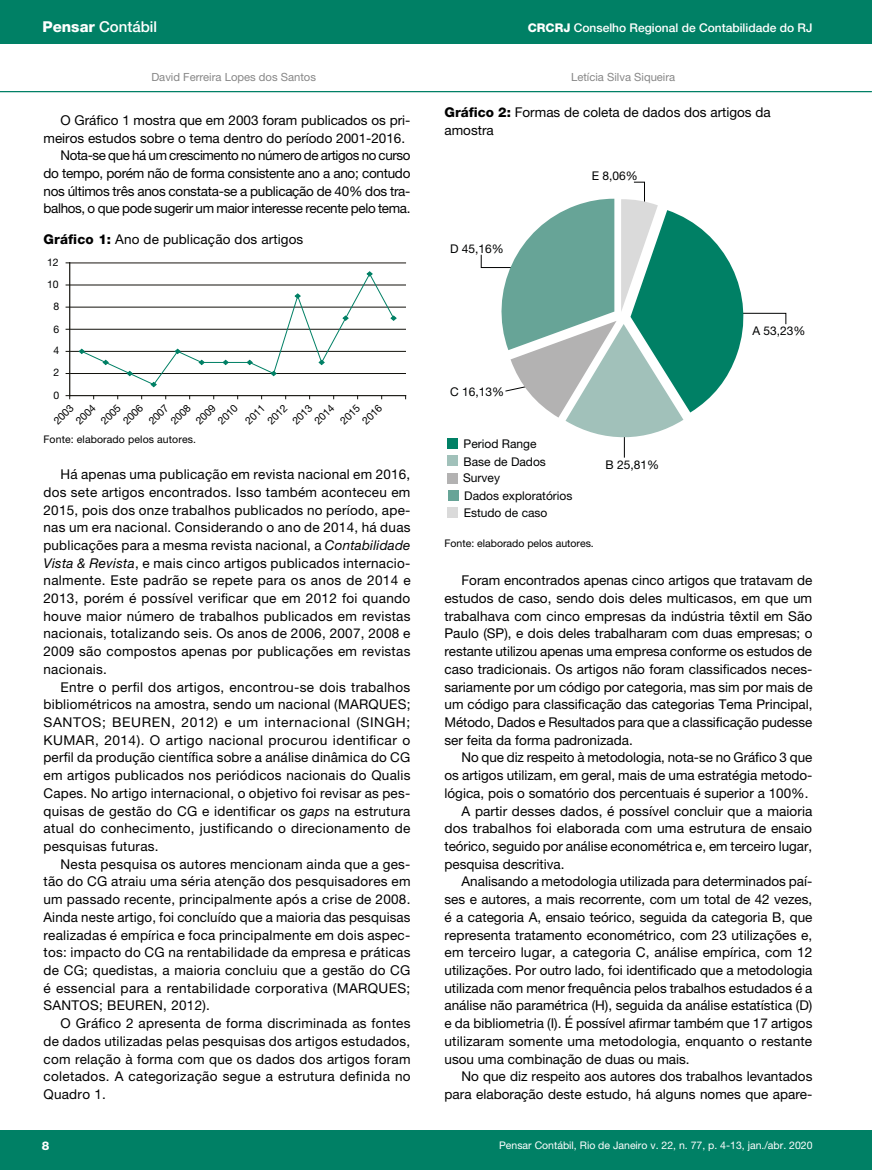
<style>
.page{position:relative;width:872px;height:1170px;background:#fff}
.page>*{position:absolute;margin:0;border:0;box-sizing:border-box;transform-origin:0 0}
.t1{font:500 15px "Helvetica Neue LT Pro";color:#fff}
.t2{font:13.5px/17.7px "Helvetica Neue LT Pro";color:#000;text-align:justify}
.t3{font:13.5px "Helvetica Neue LT Pro";letter-spacing:-.02em;color:#000}
.t4{font:13.5px "Helvetica Neue LT Pro";letter-spacing:-.025em;color:#000}
.t5{font:13.5px "Helvetica Neue LT Pro";letter-spacing:-.03em;color:#000}
.t6{font:12px "Helvetica Neue LT Pro";color:#010202}
.t7{font:500 12px "Helvetica Neue LT Pro";color:#fff}
.t8{font:800 12px "Helvetica Neue LT Pro";color:#fff}
.t9{font:11.25px "Helvetica Neue LT Pro";color:#878787}
.t10{font:10.5px/15.6px "Helvetica Neue LT Pro";letter-spacing:.005em;color:#000}
.t11{font:10.5px "Helvetica Neue LT Pro";color:#fff}
.t12{font:10.5px/21.8px "Helvetica Neue LT Pro";color:#010202;text-align:right}
.s1{font-weight:800}
.s2{font-style:italic}
</style>
<div class="page">
<div style="left:0;top:0;width:872px;height:44px;background:#008065"></div>
<div style="left:0;top:1130px;width:871px;height:39px;background:#008065"></div>
<hr style="left:0;top:91px;width:871px;height:1px;background:#008065">
<hr style="left:70px;top:373px;width:335px;height:1px;background:#12110b">
<hr style="left:70px;top:351px;width:335px;height:1px;background:#12110b">
<hr style="left:70px;top:329px;width:335px;height:1px;background:#12110b">
<hr style="left:70px;top:307px;width:335px;height:1px;background:#12110b">
<hr style="left:70px;top:285px;width:335px;height:1px;background:#12110b">
<hr style="left:70px;top:262px;width:335px;height:1px;background:#898583">
<hr style="left:69px;top:263px;width:1px;height:132px;background:#12110b">
<hr style="left:70px;top:395px;width:335px;height:1px;background:#12110b">
<svg style="left:78px;top:271px;width:319px;height:117px"></svg>
<svg style="left:480px;top:182px;width:306px;height:275px"></svg>
<div style="left:447px;top:438px;width:11px;height:11px;background:#008065"></div>
<div style="left:447px;top:472px;width:11px;height:11px;background:#b3b2b2"></div>
<div style="left:447px;top:455px;width:11px;height:11px;background:#a1c1ba"></div>
<div style="left:447px;top:507px;width:11px;height:10px;background:#dadada"></div>
<div style="left:447px;top:490px;width:11px;height:10px;background:#67a497"></div>
<p class="t1" style="left:42px;top:17px;width:116px"><span class="s1">Pensar</span> Contábil</p>
<p class="t7" style="left:528px;top:20px;width:286px"><span class="s1">CRCRJ</span> Conselho Regional de Contabilidade do RJ</p>
<p class="t9" style="left:151px;top:71px;width:166px">David Ferreira Lopes dos Santos</p>
<p class="t9" style="left:571px;top:71px;width:106px">Letícia Silva Siqueira</p>
<p class="t2" style="left:60px;top:111px;width:351px">O Gráfico 1 mostra que em 2003 foram publicados os pri-</p>
<p class="t2" style="left:43px;top:129px;width:363px">meiros estudos sobre o tema dentro do período 2001-2016.</p>
<p class="t5" style="left:60px;top:147px;width:351px">Nota-se que há um crescimento no número de artigos no curso</p>
<p class="t3" style="left:43px;top:165px;width:368px">do tempo, porém não de forma consistente ano a ano; contudo</p>
<p class="t3" style="left:43px;top:183px;width:368px">nos últimos três anos constata-se a publicação de 40% dos tra-</p>
<p class="t4" style="left:43px;top:200px;width:368px">balhos, o que pode sugerir um maior interesse recente pelo tema.</p>
<p class="t2" style="left:43px;top:230px;width:261px"><span class="s1">Gráfico 1:</span> Ano de publicação dos artigos</p>
<p class="t12" style="left:47px;top:251px;width:14px">12<br>10<br>8</p>
<p class="t12" style="left:54px;top:318px;width:7px;line-height:20.7px;text-align:left">6<br>4</p>
<p class="t12" style="left:54px;top:361px;width:7px">2</p>
<p class="t12" style="left:54px;top:384px;width:7px">0</p>
<p class="t10" style="left:61px;top:405px;width:25px;text-indent:-16px;rotate:-45deg">2003<br>2004</p>
<p class="t10" style="left:108px;top:405px;width:25px;text-indent:-16px;rotate:-45deg">2005<br>2006</p>
<p class="t10" style="left:156px;top:405px;width:25px;text-indent:-16px;rotate:-45deg">2007<br>2008</p>
<p class="t10" style="left:203px;top:405px;width:25px;text-indent:-16px;rotate:-45deg">2009<br>2010</p>
<p class="t10" style="left:252px;top:405px;width:25px;text-indent:-16px;rotate:-45deg">2011<br>2012</p>
<p class="t10" style="left:299px;top:405px;width:25px;text-indent:-16px;rotate:-45deg">2013<br>2014</p>
<p class="t10" style="left:347px;top:405px;width:25px;text-indent:-16px;rotate:-45deg">2015<br>2016</p>
<p class="t10" style="left:43px;top:431px;width:154px">Fonte: elaborado pelos autores.</p>
<p class="t2" style="left:43px;top:465px;width:369px;text-indent:17px">Há apenas uma publicação em revista nacional em 2016, dos sete artigos encontrados. Isso também aconteceu em 2015, pois dos onze trabalhos publicados no período, ape&shy;nas um era nacional. Considerando o ano de 2014, há duas publicações para a mesma revista nacional, a <span class="s2">Contabilidade Vista &amp; Revista</span>, e mais cinco artigos publicados internacio&shy;nalmente. Este padrão se repete para os anos de 2014 e 2013, porém é possível verificar que em 2012 foi quando houve maior número de trabalhos publicados em revistas nacionais, totalizando seis. Os anos de 2006, 2007, 2008 e 2009 são compostos apenas por publicações em revistas nacionais.</p>
<p class="t2" style="left:43px;top:677px;width:368px;text-indent:17px">Entre o perfil dos artigos, encontrou-se dois trabalhos bibliométricos na amostra, sendo um nacional (MARQUES; SANTOS; BEUREN, 2012) e um internacional (SINGH; KUMAR, 2014). O artigo nacional procurou identificar o perfil da produção científica sobre a análise dinâmica do CG em artigos publicados nos periódicos nacionais do Qualis Capes. No artigo internacional, o objetivo foi revisar as pes&shy;quisas de gestão do CG e identificar os <span class="s2">gaps</span> na estrutura atual do conhecimento, justificando o direcionamento de pesquisas futuras.</p>
<p class="t2" style="left:43px;top:854px;width:368px;text-indent:17px">Nesta pesquisa os autores mencionam ainda que a ges&shy;tão do CG atraiu uma séria atenção dos pesquisadores em um passado recente, principalmente após a crise de 2008.<br>Ainda neste artigo, foi concluído que a maioria das pesquisas realizadas é empírica e foca principalmente em dois aspec&shy;tos: impacto do CG na rentabilidade da empresa e práticas de CG; quedistas, a maioria concluiu que a gestão do CG é essencial para a rentabilidade corporativa (MARQUES; SANTOS; BEUREN, 2012).</p>
<p class="t2" style="left:43px;top:1014px;width:369px;text-indent:17px">O Gráfico 2 apresenta de forma discriminada as fontes de dados utilizadas pelas pesquisas dos artigos estudados, com relação à forma com que os dados dos artigos foram coletados. A categorização segue a estrutura definida no Quadro 1.</p>
<p class="t2" style="left:444px;top:103px;width:328px"><span class="s1">Gráfico 2:</span> Formas de coleta de dados dos artigos da amostra</p>
<p class="t6" style="left:592px;top:168px;width:48px">E 8,06%</p>
<p class="t6" style="left:450px;top:241px;width:55px">D 45,16%</p>
<p class="t6" style="left:752px;top:324px;width:55px">A 53,23%</p>
<p class="t6" style="left:450px;top:385px;width:56px">C 16,13%</p>
<p class="t6" style="left:463px;top:437px;width:74px">Period Range</p>
<p class="t6" style="left:463px;top:470px;width:38px">Survey</p>
<p class="t6" style="left:463px;top:454px;width:84px">Base de Dados</p>
<p class="t6" style="left:605px;top:457px;width:55px">B 25,81%</p>
<p class="t6" style="left:464px;top:488px;width:110px">Dados exploratórios</p>
<p class="t10" style="left:444px;top:535px;width:151px">Fonte: elaborado pelos autores.</p>
<p class="t2" style="left:444px;top:571px;width:370px;text-indent:17px">Foram encontrados apenas cinco artigos que tratavam de estudos de caso, sendo dois deles multicasos, em que um trabalhava com cinco empresas da indústria têxtil em São Paulo (SP), e dois deles trabalharam com duas empresas; o restante utilizou apenas uma empresa conforme os estudos de caso tradicionais. Os artigos não foram classificados neces&shy;sariamente por um código por categoria, mas sim por mais de um código para classificação das categorias Tema Principal, Método, Dados e Resultados para que a classificação pudesse ser feita da forma padronizada.</p>
<p class="t2" style="left:461px;top:748px;width:352px">No que diz respeito à metodologia, nota-se no Gráfico 3 que</p>
<p class="t2" style="left:444px;top:766px;width:369px">os artigos utilizam, em geral, mais de uma estratégia metodo-</p>
<p class="t2" style="left:444px;top:784px;width:365px">lógica, pois o somatório dos percentuais é superior a 100%.</p>
<p class="t2" style="left:461px;top:801px;width:352px">A partir desses dados, é possível concluir que a maioria</p>
<p class="t2" style="left:444px;top:819px;width:369px">dos trabalhos foi elaborada com uma estrutura de ensaio</p>
<p class="t2" style="left:444px;top:837px;width:369px">teórico, seguido por análise econométrica e, em terceiro lugar,</p>
<p class="t2" style="left:444px;top:854px;width:122px">pesquisa descritiva.</p>
<p class="t2" style="left:461px;top:872px;width:352px">Analisando a metodologia utilizada para determinados paí-</p>
<p class="t2" style="left:444px;top:890px;width:369px">ses e autores, a mais recorrente, com um total de 42 vezes,</p>
<p class="t2" style="left:444px;top:907px;width:369px">é a categoria A, ensaio teórico, seguida da categoria B, que</p>
<p class="t2" style="left:444px;top:925px;width:369px">representa tratamento econométrico, com 23 utilizações e,</p>
<p class="t2" style="left:444px;top:943px;width:369px">em terceiro lugar, a categoria C, análise empírica, com 12</p>
<p class="t2" style="left:444px;top:961px;width:369px">utilizações. Por outro lado, foi identificado que a metodologia</p>
<p class="t2" style="left:444px;top:978px;width:369px">utilizada com menor frequência pelos trabalhos estudados é a</p>
<p class="t2" style="left:444px;top:996px;width:369px">análise não paramétrica (H), seguida da análise estatística (D)</p>
<p class="t2" style="left:444px;top:1014px;width:369px">e da bibliometria (I). É possível afirmar também que 17 artigos</p>
<p class="t2" style="left:444px;top:1031px;width:369px">utilizaram somente uma metodologia, enquanto o restante</p>
<p class="t2" style="left:444px;top:1049px;width:247px">usou uma combinação de duas ou mais.</p>
<p class="t2" style="left:461px;top:1067px;width:352px">No que diz respeito aos autores dos trabalhos levantados</p>
<p class="t2" style="left:444px;top:1084px;width:369px">para elaboração deste estudo, há alguns nomes que apare-</p>
<p class="t6" style="left:464px;top:505px;width:85px">Estudo de caso</p>
<p class="t8" style="left:42px;top:1138px;width:9px">8</p>
<p class="t11" style="left:499px;top:1138px;width:315px">Pensar Contábil, Rio de Janeiro v. 22, n. 77, p. 4-13, jan./abr. 2020</p>
</div>
